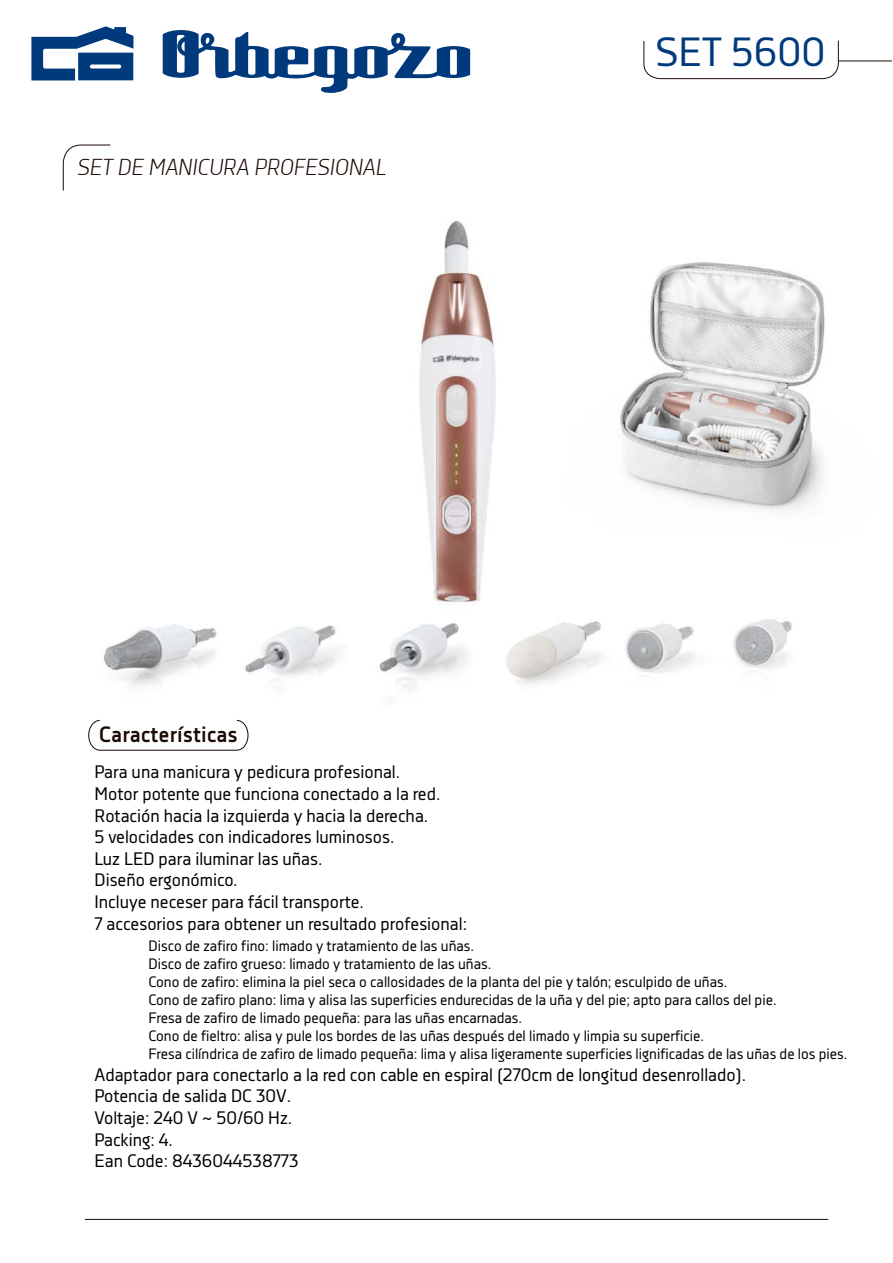
<style>
.page{position:relative;width:893px;height:1263px;background:#fff}
.page>*{position:absolute;margin:0;border:0;box-sizing:border-box;transform-origin:0 0}
.t1{font:40.5px "Decima Nova";color:#00397c}
.t2{font:italic 300 22.5px "Decima Nova";color:#1c0a05}
.t3{font:700 22.05px "Decima Nova";color:#1c0a05}
.t4{font:18px/21.6px "Decima Nova";color:#000}
.t5{font:15px/18px "Decima Nova";color:#000}
</style>
<div class="page">
<img style="left:99px;top:221px;width:693px;height:519px">
<img style="left:566px;top:236px;width:259px;height:309px">
<hr style="left:85px;top:1219px;width:743px;height:1px;background:#1c0a05">
<hr style="left:839px;top:61px;width:53px;height:1px;background:#1c0a05">
<svg style="left:643px;top:40px;width:196px;height:39px"></svg>
<svg style="left:63px;top:144px;width:48px;height:47px"></svg>
<svg style="left:31px;top:26px;width:439px;height:67px"></svg>
<svg style="left:88px;top:720px;width:160px;height:31px"></svg>
<h2 class="t2" style="left:77px;top:154px;width:310px">SET DE MANICURA PROFESIONAL</h2>
<h1 class="t1" style="left:655px;top:29px;width:172px">SET 5600</h1>
<h3 class="t3" style="left:99px;top:722px;width:140px">Características</h3>
<p class="t4" style="left:94px;top:761px;width:374px">Para una manicura y pedicura profesional.<br>Motor potente que funciona conectado a la red.<br>Rotación hacia la izquierda y hacia la derecha.<br>5 velocidades con indicadores luminosos.<br>Luz LED para iluminar las uñas.<br>Diseño ergonómico.<br>Incluye neceser para fácil transporte.<br>7 accesorios para obtener un resultado profesional:</p>
<p class="t5" style="left:148px;top:937px;width:700px">Disco de zafiro fino: limado y tratamiento de las uñas.<br>Disco de zafiro grueso: limado y tratamiento de las uñas.<br>Cono de zafiro: elimina la piel seca o callosidades de la planta del pie y talón; esculpido de uñas.<br>Cono de zafiro plano: lima y alisa las superficies endurecidas de la uña y del pie; apto para callos del pie.<br>Fresa de zafiro de limado pequeña: para las uñas encarnadas.<br>Cono de fieltro: alisa y pule los bordes de las uñas después del limado y limpia su superficie.<br>Fresa cilíndrica de zafiro de limado pequeña: lima y alisa ligeramente superficies lignificadas de las uñas de los pies.</p>
<p class="t4" style="left:94px;top:1064px;width:653px">Adaptador para conectarlo a la red con cable en espiral (270cm de longitud desenrollado).<br>Potencia de salida DC 30V.<br>Voltaje: 240 V ~ 50/60 Hz.<br>Packing: 4.<br>Ean Code: 8436044538773</p>
</div>
